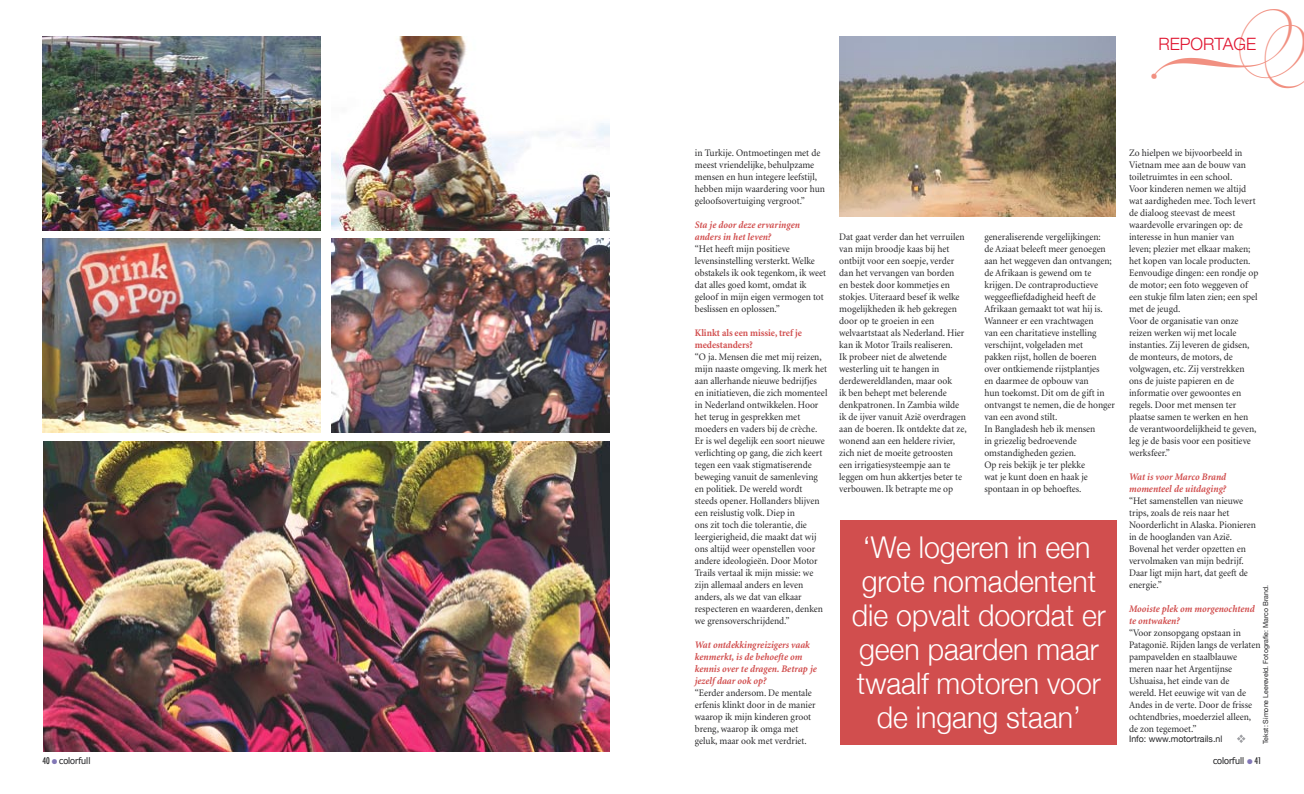
<style>
.page{position:relative;width:1304px;height:794px;background:#fff}
.page>*{position:absolute;margin:0;border:0;box-sizing:border-box;transform-origin:0 0}
.Intro{font:300 30px/34px "Helvetica Neue";color:#fff;text-align:center;scale:.95 1}
.t1{font:300 17px "Helvetica Neue";color:#e0142f}
.Normaal{font:10px/12px "Minion";color:#262628;scale:.95 1}
.Bold{font:italic 700 10px/12px "Minion";color:#d14e4e;scale:.95 1}
.Bold-2{font:700 10px/12px "Minion";color:#d14e4e;scale:.95 1}
.t2{font:9px "Tahoma";color:#262628}
.Kadertekst{font:9px "Helvetica Neue";color:#262628}
.Credit{font:7px "Helvetica Neue";color:#262628}
.s1{font-family:"Futura";font-weight:500;font-stretch:condensed}
.s2{color:#8277b6}
</style>
<div class="page">
<img style="left:43px;top:441px;width:566px;height:310px">
<img style="left:43px;top:36px;width:278px;height:194px">
<img style="left:43px;top:238px;width:278px;height:194px">
<img style="left:332px;top:238px;width:278px;height:194px">
<img style="left:332px;top:36px;width:278px;height:194px">
<svg style="left:1237px;top:734px;width:8px;height:9px"></svg>
<img style="left:839px;top:36px;width:277px;height:181px">
<div style="left:841px;top:520px;width:276px;height:224px;background:#d14e4e"></div>
<h2 class="t1" style="left:1158px;top:34px;width:99px">REPORTAGE</h2>
<p class="Normaal" style="left:695px;top:147px;width:139px">in Turkije. Ontmoetingen met de meest vriendelijke, behulpzame mensen en hun integere leefstijl, hebben mijn waardering voor hun geloofsovertuiging vergroot.”</p>
<p class="Bold" style="left:695px;top:219px;width:112px">Sta je door deze ervaringen anders in het leven?</p>
<p class="Normaal" style="left:695px;top:243px;width:140px">“Het heeft mijn positieve levensinstelling versterkt. Welke obstakels ik ook tegenkom, ik weet dat alles goed komt, omdat ik geloof in mijn eigen vermogen tot beslissen en oplossen.”</p>
<p class="Bold-2" style="left:695px;top:327px;width:114px">Klinkt als een missie, tref je medestanders?</p>
<p class="Normaal" style="left:695px;top:351px;width:141px">“O ja. Mensen die met mij reizen, mijn naaste omgeving. Ik merk het aan allerhande nieuwe bedrijfjes en initiatieven, die zich momenteel in Nederland ontwikkelen. Hoor het terug in gesprekken met moeders en vaders bij de crèche.<br>Er is wel degelijk een soort nieuwe verlichting op gang, die zich keert tegen een vaak stigmatiserende beweging vanuit de samenleving en politiek. De wereld wordt steeds opener. Hollanders blijven een reislustig volk. Diep in<br>ons zit toch die tolerantie, die leergierigheid, die maakt dat wij ons altijd weer openstellen voor andere ideologieën. Door Motor<br>Trails vertaal ik mijn missie: we zijn allemaal anders en leven anders, als we dat van elkaar respecteren en waarderen, denken we grensoverschrijdend.”</p>
<p class="Bold" style="left:695px;top:639px;width:130px">Wat ontdekkingreizigers vaak kenmerkt, is de behoefte om kennis over te dragen. Betrap je jezelf daar ook op?</p>
<p class="Normaal" style="left:695px;top:687px;width:129px">“Eerder andersom. De mentale erfenis klinkt door in de manier waarop ik mijn kinderen groot breng, waarop ik omga met geluk, maar ook met verdriet.</p>
<p class="Normaal" style="left:839px;top:231px;width:133px">Dat gaat verder dan het verruilen van mijn broodje kaas bij het ontbijt voor een soepje, verder dan het vervangen van borden en bestek door kommetjes en stokjes. Uiteraard besef ik welke mogelijkheden ik heb gekregen door op te groeien in een welvaartstaat als Nederland. Hier kan ik Motor Trails realiseren.</p>
<p class="Normaal" style="left:839px;top:351px;width:136px">Ik probeer niet de alwetende westerling uit te hangen in derdewereldlanden, maar ook<br>ik ben behept met belerende denkpatronen. In Zambia wilde ik de ijver vanuit Azië overdragen aan de boeren. Ik ontdekte dat ze, wonend aan een heldere rivier, zich niet de moeite getroosten een irrigatiesysteempje aan te leggen om hun akkertjes beter te verbouwen. Ik betrapte me op</p>
<p class="Normaal" style="left:984px;top:231px;width:139px">generaliserende vergelijkingen:<br>de Aziaat beleeft meer genoegen aan het weggeven dan ontvangen; de Afrikaan is gewend om te krijgen. De contraproductieve weggeefliefdadigheid heeft de<br>Afrikaan gemaakt tot wat hij is.<br>Wanneer er een vrachtwagen<br>van een charitatieve instelling verschijnt, volgeladen met<br>pakken rijst, hollen de boeren over ontkiemende rijstplantjes<br>en daarmee de opbouw van<br>hun toekomst. Dit om de gift in ontvangst te nemen, die de honger van een avond stilt.</p>
<p class="Normaal" style="left:984px;top:423px;width:118px">In Bangladesh heb ik mensen in griezelig bedroevende omstandigheden gezien.</p>
<p class="Normaal" style="left:984px;top:459px;width:108px">Op reis bekijk je ter plekke</p>
<p class="Normaal" style="left:984px;top:471px;width:111px">wat je kunt doen en haak je spontaan in op behoeftes.</p>
<p class="Intro" style="left:852px;top:529px;width:269px">‘We logeren in een grote nomadentent die opvalt doordat er geen paarden maar twaalf motoren voor de ingang staan’</p>
<p class="Normaal" style="left:1129px;top:147px;width:125px">Zo hielpen we bijvoorbeeld in<br>Vietnam mee aan de bouw van toiletruimtes in een school.</p>
<p class="Normaal" style="left:1129px;top:183px;width:138px">Voor kinderen nemen we altijd wat aardigheden mee. Toch levert de dialoog steevast de meest waardevolle ervaringen op: de interesse in hun manier van leven; plezier met elkaar maken; het kopen van locale producten.<br>Eenvoudige dingen: een rondje op de motor; een foto weggeven of een stukje film laten zien; een spel met de jeugd.</p>
<p class="Normaal" style="left:1129px;top:315px;width:136px">Voor de organisatie van onze reizen werken wij met locale instanties. Zij leveren de gidsen, de monteurs, de motors, de volgwagen, etc. Zij verstrekken ons de juiste papieren en de informatie over gewoontes en regels. Door met mensen ter plaatse samen te werken en hen de verantwoordelijkheid te geven, leg je de basis voor een positieve werksfeer.”</p>
<p class="Bold" style="left:1129px;top:471px;width:104px">Wat is voor Marco Brand momenteel de uitdaging?</p>
<p class="Normaal" style="left:1129px;top:495px;width:135px">“Het samenstellen van nieuwe trips, zoals de reis naar het<br>Noorderlicht in Alaska. Pionieren in de hooglanden van Azië.<br>Bovenal het verder opzetten en vervolmaken van mijn bedrijf.<br>Daar ligt mijn hart, dat geeft de energie.”</p>
<p class="Bold" style="left:1129px;top:603px;width:134px">Mooiste plek om morgenochtend te ontwaken?</p>
<p class="Normaal" style="left:1129px;top:627px;width:140px">“Voor zonsopgang opstaan in<br>Patagonië. Rijden langs de verlaten pampavelden en staalblauwe meren naar het Argentijnse<br>Ushuaisa, het einde van de<br>wereld. Het eeuwige wit van de<br>Andes in de verte. Door de frisse ochtendbries, moederziel alleen, de zon tegemoet.”</p>
<p class="Kadertekst" style="left:1129px;top:733px;width:95px">Info: www.motortrails.nl</p>
<p class="Credit" style="left:1261px;top:744px;width:160px;rotate:-90deg">Tekst: Simone Leereveld. Fotografie: Marco Brand.</p>
<p class="t2" style="left:42px;top:754px;width:49px"><span class="s1">40</span> <span class="s2">●</span> colorfull</p>
<p class="t2" style="left:1213px;top:754px;width:50px">colorfull <span class="s2">●</span> <span class="s1">41</span></p>
</div>
